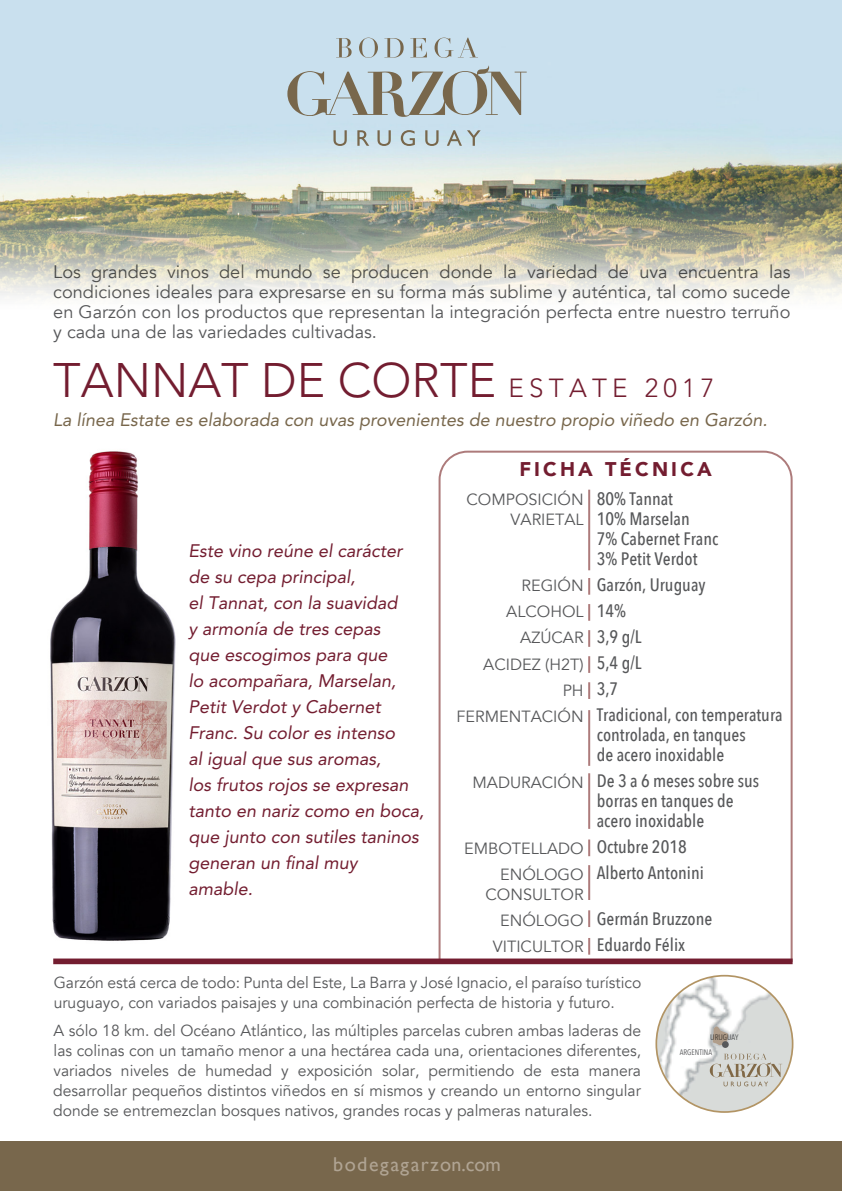
<style>
.page{position:relative;width:842px;height:1191px;background:#fff}
.page>*{position:absolute;margin:0;border:0;box-sizing:border-box;transform-origin:0 0}
.t1{font:300 48px "Avenir LT Std";color:#731d30}
.t2{font:20px "Gill Sans";letter-spacing:.08em;color:#b0a493}
.t3{font:900 19.8px "Avenir";letter-spacing:.16em;color:#731d30}
.t4{font:italic 18px/26px "Avenir LT Std";color:#731d30}
.t5{font:18px/20px "Avenir";color:#57585a;text-align:justify}
.t6{font:500 18px/26px "Avenir Next Condensed";color:#57585a}
.t7{font:italic 18px "Avenir LT Std";color:#78674c}
.t8{font:16.2px/26px "Avenir";color:#57585a;text-align:right}
.t9{font:16px/20px "Avenir";color:#57585a}
.t10{font:8px "Avenir Next Condensed";color:#57585a}
.s1{font-size:26px}
</style>
<div class="page">
<img style="left:50px;top:451px;width:126px;height:490px">
<svg style="left:439px;top:450px;width:354px;height:508px"></svg>
<hr style="left:588px;top:489px;width:2px;height:81px;background:#ad7b7b">
<svg style="left:588px;top:578px;width:2px;height:16px"></svg>
<svg style="left:588px;top:604px;width:2px;height:17px"></svg>
<svg style="left:588px;top:630px;width:2px;height:17px"></svg>
<svg style="left:588px;top:656px;width:2px;height:17px"></svg>
<svg style="left:588px;top:682px;width:2px;height:17px"></svg>
<hr style="left:588px;top:773px;width:2px;height:56px;background:#ad7b7b">
<svg style="left:588px;top:839px;width:2px;height:17px"></svg>
<svg style="left:588px;top:910px;width:2px;height:17px"></svg>
<svg style="left:588px;top:938px;width:2px;height:16px"></svg>
<hr style="left:588px;top:865px;width:2px;height:35px;background:#ad7b7b">
<hr style="left:588px;top:710px;width:2px;height:56px;background:#ad7b7b">
<img style="left:0;top:0;width:842px;height:297px">
<div style="left:0;top:1141px;width:842px;height:50px;background:#78674c"></div>
<div style="left:53px;top:958px;width:740px;height:6px;background:#731d30"></div>
<svg style="left:336px;top:38px;width:16px;height:20px"></svg>
<svg style="left:359px;top:38px;width:19px;height:20px"></svg>
<svg style="left:384px;top:38px;width:20px;height:20px"></svg>
<svg style="left:410px;top:38px;width:17px;height:19px"></svg>
<svg style="left:435px;top:38px;width:43px;height:20px"></svg>
<svg style="left:333px;top:130px;width:14px;height:16px"></svg>
<svg style="left:357px;top:130px;width:12px;height:16px"></svg>
<svg style="left:377px;top:130px;width:14px;height:16px"></svg>
<svg style="left:401px;top:130px;width:14px;height:16px"></svg>
<svg style="left:425px;top:130px;width:14px;height:16px"></svg>
<svg style="left:447px;top:130px;width:34px;height:16px"></svg>
<svg style="left:287px;top:65px;width:240px;height:52px"></svg>
<img style="left:656px;top:975px;width:137px;height:137px;border-radius:68px">
<svg style="left:713px;top:1026px;width:15px;height:19px"></svg>
<svg style="left:710px;top:1053px;width:72px;height:33px"></svg>
<div style="left:722px;top:1041px;width:7px;height:7px;background:#57585a;border-radius:50%"></div>
<p class="t5" style="left:53px;top:262px;width:739px">Los grandes vinos del mundo se producen donde la variedad de uva encuentra las condiciones ideales para expresarse en su forma más sublime y auténtica, tal como sucede en Garzón con los productos que representan la integración perfecta entre nuestro terruño y cada una de las variedades cultivadas.</p>
<h1 class="t1" style="left:53px;top:352px;width:663px">TANNAT DE CORTE <span class="s1">E S T A T E 2 0 1 7</span></h1>
<p class="t7" style="left:53px;top:409px;width:716px">La línea Estate es elaborada con uvas provenientes de nuestro propio viñedo en Garzón.</p>
<p class="t4" style="left:188px;top:538px;width:237px">Este vino reúne el carácter de su cepa principal,<br>el Tannat, con la suavidad<br>y armonía de tres cepas<br>que escogimos para que<br>lo acompañara, Marselan,<br>Petit Verdot y Cabernet<br>Franc. Su color es intenso<br>al igual que sus aromas,<br>los frutos rojos se expresan tanto en nariz como en boca, que junto con sutiles taninos generan un final muy amable.</p>
<p class="t3" style="left:519px;top:452px;width:194px">FICHA TÉCNICA</p>
<p class="t8" style="left:466px;top:490px;width:119px;line-height:20px">COMPOSICIÓN<br>VARIETAL</p>
<p class="t6" style="left:597px;top:489px;width:123px;line-height:20px">80% Tannat<br>10% Marselan<br>7% Cabernet Franc<br>3% Petit Verdot</p>
<p class="t6" style="left:597px;top:572px;width:187px">Garzón, Uruguay<br>14%<br>3,9 g/L<br>5,4 g/L<br>3,7<br>Tradicional, con temperatura</p>
<p class="t6" style="left:597px;top:725px;width:150px;line-height:20px">controlada, en tanques de acero inoxidable</p>
<p class="t6" style="left:597px;top:771px;width:164px;line-height:20px">De 3 a 6 meses sobre sus borras en tanques de acero inoxidable</p>
<p class="t6" style="left:597px;top:834px;width:109px">Octubre 2018<br>Alberto Antonini</p>
<p class="t6" style="left:597px;top:906px;width:117px">Germán Bruzzone<br>Eduardo Félix</p>
<p class="t8" style="left:457px;top:573px;width:129px">REGIÓN<br>ALCOHOL<br>AZÚCAR<br>ACIDEZ (H2T)<br>PH<br>FERMENTACIÓN</p>
<p class="t8" style="left:472px;top:769px;width:113px">MADURACIÓN</p>
<p class="t8" style="left:464px;top:835px;width:121px">EMBOTELLADO<br>ENÓLOGO</p>
<p class="t8" style="left:485px;top:881px;width:100px">CONSULTOR<br>ENÓLOGO<br>VITICULTOR</p>
<p class="t9" style="left:54px;top:972px;width:589px">Garzón está cerca de todo: Punta del Este, La Barra y José Ignacio, el paraíso turístico uruguayo, con variados paisajes y una combinación perfecta de historia y futuro.</p>
<p class="t9" style="left:53px;top:1020px;width:589px;text-align:justify">A sólo 18 km. del Océano Atlántico, las múltiples parcelas cubren ambas laderas de las colinas con un tamaño menor a una hectárea cada una, orientaciones diferentes, variados niveles de humedad y exposición solar, permitiendo de esta manera desarrollar pequeños distintos viñedos en sí mismos y creando un entorno singular donde se entremezclan bosques nativos, grandes rocas y palmeras naturales.</p>
<p class="t2" style="left:333px;top:1153px;width:169px">bodegagarzon.com</p>
<p class="t10" style="left:710px;top:1032px;width:30px">URUGUAY</p>
<p class="t10" style="left:680px;top:1047px;width:34px">ARGENTINA</p>
</div>
